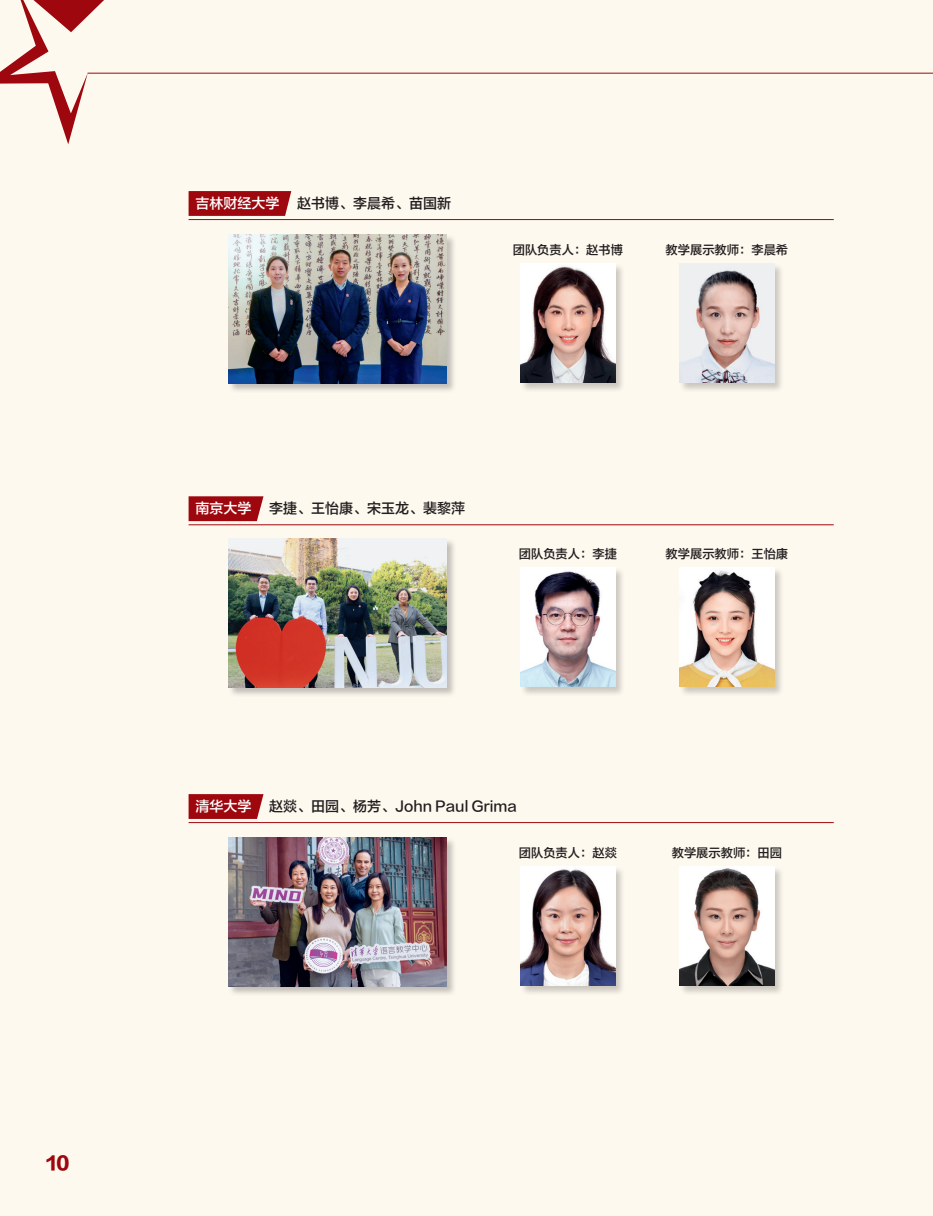
<style>
.page{position:relative;width:933px;height:1216px;background:#fff}
.page>*{position:absolute;margin:0;border:0;box-sizing:border-box;transform-origin:0 0}
.t1{font:17.5px "FZLTTHK GBK1 0";color:#9d070d}
.t2{font:14px "FZLTZHK GBK1 0";color:#231f20}
.t3{font:14px "FZLTZHK GBK1 0";color:#fff}
.t4{font:12.25px "FZLTZHK GBK1 0";color:#231f20}
</style>
<div class="page">
<div style="left:0;top:0;width:933px;height:1215px;background:#fef9ef"></div>
<hr style="left:88px;top:73px;width:845px;height:1px;background:#9d070d">
<svg style="left:0;top:0;width:119px;height:144px"></svg>
<svg style="left:189px;top:191px;width:102px;height:25px;background:#a00f14"></svg>
<hr style="left:189px;top:219px;width:644px;height:1px;background:#9d070d">
<div style="left:520px;top:262px;width:105px;height:130px;background:#231f20;opacity:.23"></div>
<img style="left:521px;top:263px;width:94px;height:119px">
<div style="left:228px;top:234px;width:229px;height:160px;background:#231f20;opacity:.27"></div>
<img style="left:228px;top:235px;width:218px;height:148px">
<div style="left:679px;top:262px;width:105px;height:130px;background:#231f20;opacity:.23"></div>
<img style="left:679px;top:263px;width:95px;height:119px">
<svg style="left:189px;top:496px;width:74px;height:25px;background:#a11318"></svg>
<hr style="left:189px;top:524px;width:644px;height:1px;background:#9d070d">
<div style="left:520px;top:567px;width:105px;height:129px;background:#231f20;opacity:.23"></div>
<img style="left:521px;top:567px;width:94px;height:119px">
<div style="left:228px;top:538px;width:229px;height:160px;background:#231f20;opacity:.27"></div>
<img style="left:228px;top:539px;width:218px;height:148px">
<div style="left:679px;top:567px;width:105px;height:129px;background:#231f20;opacity:.23"></div>
<img style="left:679px;top:567px;width:95px;height:119px">
<svg style="left:189px;top:794px;width:74px;height:25px;background:#a11116"></svg>
<hr style="left:189px;top:822px;width:644px;height:1px;background:#9d070d">
<div style="left:520px;top:865px;width:105px;height:130px;background:#231f20;opacity:.23"></div>
<img style="left:521px;top:866px;width:94px;height:119px">
<div style="left:228px;top:837px;width:229px;height:159px;background:#231f20;opacity:.27"></div>
<img style="left:228px;top:837px;width:218px;height:149px">
<div style="left:679px;top:865px;width:105px;height:130px;background:#231f20;opacity:.23"></div>
<img style="left:679px;top:866px;width:95px;height:119px">
<h1 class="t1" style="left:46px;top:1152px;width:25px">10</h1>
<p class="t3" style="left:195px;top:196px;width:85px">吉林财经大学</p>
<p class="t2" style="left:297px;top:196px;width:155px">赵书博、李晨希、苗国新</p>
<p class="t4" style="left:513px;top:243px;width:112px">团队负责人：赵书博</p>
<p class="t4" style="left:665px;top:243px;width:124px">教学展示教师：李晨希</p>
<p class="t3" style="left:195px;top:500px;width:57px">南京大学</p>
<p class="t2" style="left:269px;top:500px;width:197px">李捷、王怡康、宋玉龙、裴黎萍</p>
<p class="t4" style="left:519px;top:547px;width:99px">团队负责人：李捷</p>
<p class="t4" style="left:665px;top:547px;width:124px">教学展示教师：王怡康</p>
<p class="t3" style="left:195px;top:798px;width:57px">清华大学</p>
<p class="t2" style="left:269px;top:798px;width:249px">赵燚、田园、杨芳、John Paul Grima</p>
<p class="t4" style="left:519px;top:845px;width:99px">团队负责人：赵燚</p>
<p class="t4" style="left:671px;top:845px;width:112px">教学展示教师：田园</p>
</div>
